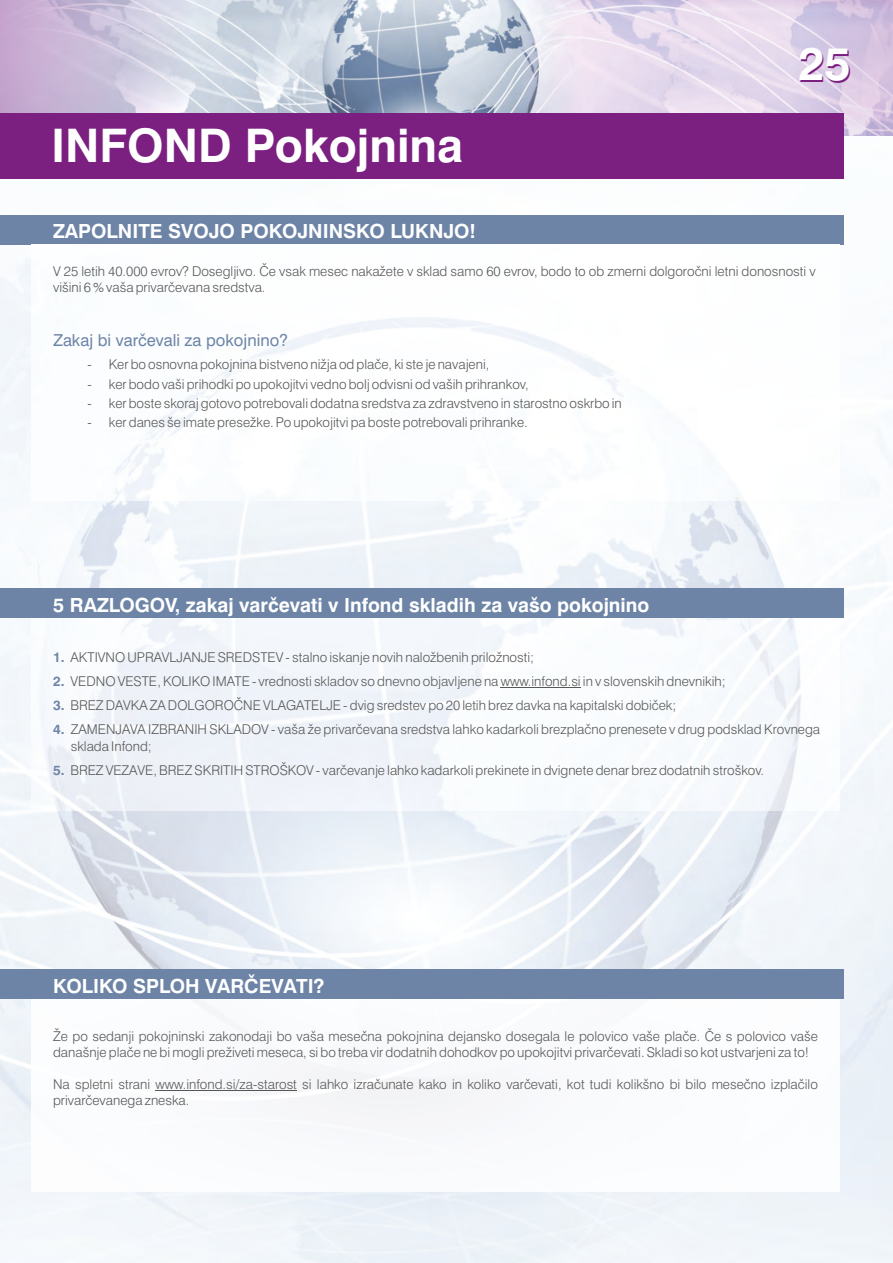
<style>
.page{position:relative;width:893px;height:1263px;background:#fff}
.page>*{position:absolute;margin:0;border:0;box-sizing:border-box;transform-origin:0 0}
.t1{font:700 46.35px "Swiss 721 BT";color:#fff}
.t2{font:700 46.35px "Swiss 721 BT";color:#7b2080}
.t3{font:700 19.5px "Swiss 721 BT";color:#fff}
.t4{font:16.5px "Swiss 721 BT";color:#6d84a7}
.t5{font:300 13.5px/16.2px "Swiss 721 BT";color:#575756}
.s1{font-weight:700;color:#6d84a7}
</style>
<div class="page">
<img style="left:0;top:178px;width:893px;height:1085px">
<img style="left:0;top:0;width:893px;height:136px">
<div style="left:0;top:113px;width:844px;height:65px;background:#7b2080"></div>
<div style="left:0;top:215px;width:844px;height:30px;background:#6d84a7"></div>
<div style="left:0;top:588px;width:844px;height:30px;background:#6d84a7"></div>
<img style="left:32px;top:618px;width:808px;height:193px">
<div style="left:0;top:969px;width:844px;height:30px;background:#6d84a7"></div>
<img style="left:32px;top:999px;width:808px;height:193px">
<hr style="left:156px;top:1090px;width:141px;height:1px;background:#575756">
<hr style="left:501px;top:687px;width:80px;height:1px;background:#575756">
<img style="left:32px;top:245px;width:808px;height:255px">
<h1 class="t1" style="left:51px;top:127px;width:414px">INFOND Pokojnina</h1>
<h2 class="t3" style="left:53px;top:223px;width:424px">ZAPOLNITE SVOJO POKOJNINSKO LUKNJO!</h2>
<h1 class="t2" style="left:800px;top:46px;width:54px">25</h1>
<p class="t5" style="left:53px;top:264px;width:764px">V 25 letih 40.000 evrov? Dosegljivo. Če vsak mesec nakažete v sklad samo 60 evrov, bodo to ob zmerni dolgoročni letni donosnosti v višini 6 % vaša privarčevana sredstva.</p>
<p class="t4" style="left:53px;top:333px;width:236px">Zakaj bi varčevali za pokojnino?</p>
<p class="t5" style="left:87px;top:357px;width:403px">- Ker bo osnovna pokojnina bistveno nižja od plače, ki ste je navajeni,</p>
<p class="t5" style="left:87px;top:377px;width:443px">- ker bodo vaši prihodki po upokojitvi vedno bolj odvisni od vaših prihrankov,</p>
<p class="t5" style="left:87px;top:396px;width:536px">- ker boste skoraj gotovo potrebovali dodatna sredstva za zdravstveno in starostno oskrbo in</p>
<p class="t5" style="left:87px;top:416px;width:442px">- ker danes še imate presežke. Po upokojitvi pa boste potrebovali prihranke.</p>
<h2 class="t3" style="left:53px;top:597px;width:598px">5 RAZLOGOV, zakaj varčevati v Infond skladih za vašo pokojnino</h2>
<p class="t5" style="left:53px;top:650px;width:482px"><span class="s1">1.</span> AKTIVNO UPRAVLJANJE SREDSTEV - stalno iskanje novih naložbenih priložnosti;</p>
<p class="t5" style="left:53px;top:674px;width:674px"><span class="s1">2.</span> VEDNO VESTE, KOLIKO IMATE - vrednosti skladov so dnevno objavljene na www.infond.si in v slovenskih dnevnikih;</p>
<p class="t5" style="left:53px;top:694px;width:625px;line-height:24.3px"><span class="s1">3.</span> BREZ DAVKA ZA DOLGOROČNE VLAGATELJE - dvig sredstev po 20 letih brez davka na kapitalski dobiček;<br><span class="s1">4.</span></p>
<p class="t5" style="left:53px;top:763px;width:712px"><span class="s1">5.</span> BREZ VEZAVE, BREZ SKRITIH STROŠKOV - varčevanje lahko kadarkoli prekinete in dvignete denar brez dodatnih stroškov.</p>
<p class="t5" style="left:71px;top:723px;width:751px">ZAMENJAVA IZBRANIH SKLADOV - vaša že privarčevana sredstva lahko kadarkoli brezplačno prenesete v drug podsklad Krovnega sklada Infond;</p>
<h2 class="t3" style="left:53px;top:978px;width:273px">KOLIKO SPLOH VARČEVATI?</h2>
<p class="t5" style="left:53px;top:1029px;width:766px">Že po sedanji pokojninski zakonodaji bo vaša mesečna pokojnina dejansko dosegala le polovico vaše plače. Če s polovico vaše današnje plače ne bi mogli preživeti meseca, si bo treba vir dodatnih dohodkov po upokojitvi privarčevati. Skladi so kot ustvarjeni za to!</p>
<p class="t5" style="left:53px;top:1077px;width:766px">Na spletni strani www.infond.si/za-starost si lahko izračunate kako in koliko varčevati, kot tudi kolikšno bi bilo mesečno izplačilo privarčevanega zneska.</p>
</div>
